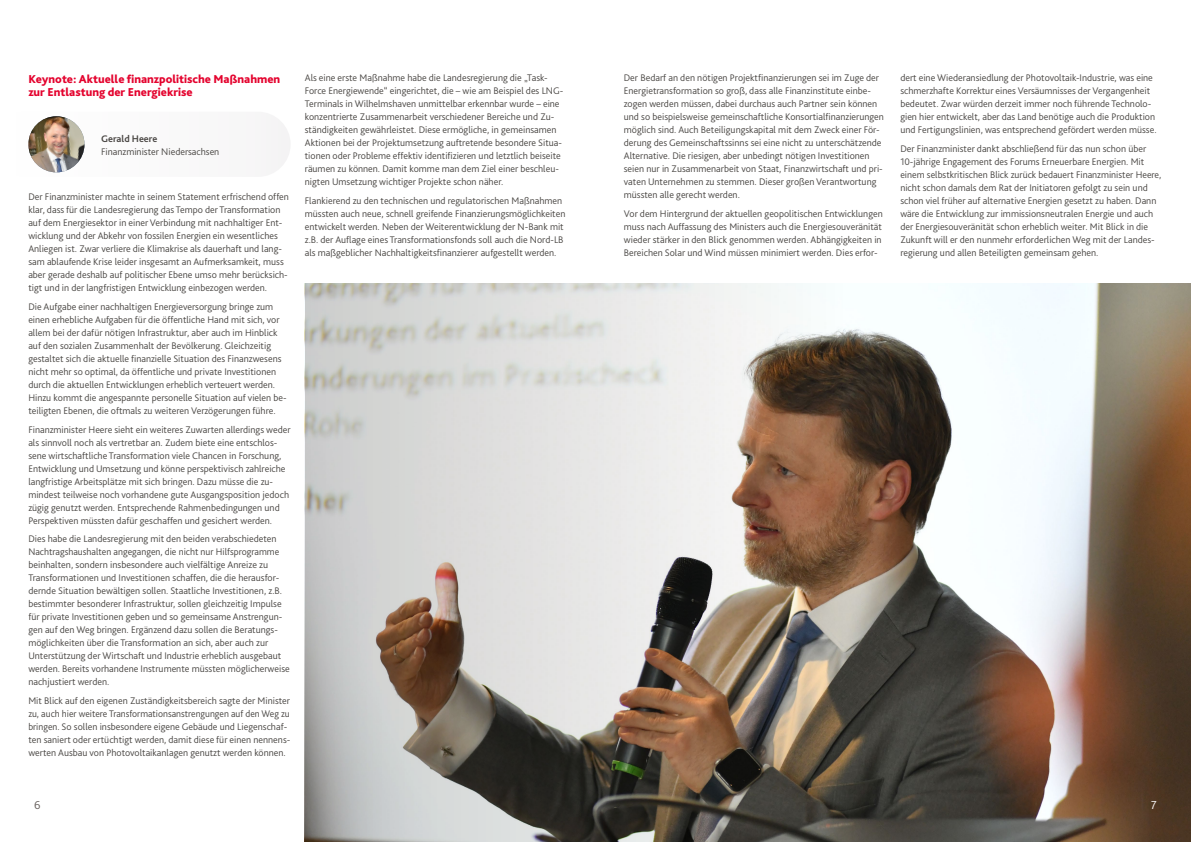
<style>
.page{position:relative;width:1191px;height:842px;background:#fff}
.page>*{position:absolute;margin:0;border:0;box-sizing:border-box;transform-origin:0 0}
.t1{font:800 12px/13px "Bliss Pro";color:#e4032e}
.t2{font:300 12px "Bliss Pro";color:#67605d}
.t3{font:300 12px "Bliss Pro";color:#fff}
.t4{font:300 10px/13px "Bliss Pro";color:#494643}
.t5{font:700 10px "Bliss Pro";color:#494643}
</style>
<div class="page">
<img style="left:848px;top:283px;width:343px;height:559px">
<img style="left:305px;top:283px;width:543px;height:559px">
<svg style="left:28px;top:115px;width:262px;height:58px"></svg>
<img style="left:28px;top:116px;width:56px;height:56px;border-radius:28px">
<p class="t1" style="left:28px;top:72px;width:253px">Keynote: Aktuelle finanzpolitische Maßnahmen zur Entlastung der Energiekrise</p>
<p class="t4" style="left:305px;top:71px;width:260px">Als eine erste Maßnahme habe die Landesregierung die „Task-Force Energiewende“ eingerichtet, die – wie am Beispiel des LNG-Terminals in Wilhelmshaven unmittelbar erkennbar wurde – eine konzentrierte Zusammenarbeit verschiedener Bereiche und Zu&shy;ständigkeiten gewährleistet. Diese ermögliche, in gemeinsamen Aktionen bei der Projektumsetzung auftretende besondere Situa&shy;tionen oder Probleme effektiv identifizieren und letztlich beiseite räumen zu können. Damit komme man dem Ziel einer beschleu&shy;nigten Umsetzung wichtiger Projekte schon näher.</p>
<p class="t4" style="left:305px;top:194px;width:262px">Flankierend zu den technischen und regulatorischen Maßnahmen müssten auch neue, schnell greifende Finanzierungsmöglichkeiten entwickelt werden. Neben der Weiterentwicklung der N-Bank mit z.B. der Auflage eines Transformationsfonds soll auch die Nord-LB als maßgeblicher Nachhaltigkeitsfinanzierer aufgestellt werden.</p>
<p class="t5" style="left:101px;top:132px;width:58px">Gerald Heere</p>
<p class="t4" style="left:101px;top:145px;width:120px">Finanzminister Niedersachsen</p>
<p class="t4" style="left:28px;top:190px;width:262px">Der Finanzminister machte in seinem Statement erfrischend offen klar, dass für die Landesregierung das Tempo der Transformation auf dem Energiesektor in einer Verbindung mit nachhaltiger Ent&shy;wicklung und der Abkehr von fossilen Energien ein wesentliches Anliegen ist. Zwar verliere die Klimakrise als dauerhaft und lang&shy;sam ablaufende Krise leider insgesamt an Aufmerksamkeit, muss aber gerade deshalb auf politischer Ebene umso mehr berücksich&shy;tigt und in der langfristigen Entwicklung einbezogen werden.</p>
<p class="t4" style="left:28px;top:300px;width:260px">Die Aufgabe einer nachhaltigen Energieversorgung bringe zum einen erhebliche Aufgaben für die öffentliche Hand mit sich, vor allem bei der dafür nötigen Infrastruktur, aber auch im Hinblick auf den sozialen Zusammenhalt der Bevölkerung. Gleichzeitig gestaltet sich die aktuelle finanzielle Situation des Finanzwesens nicht mehr so optimal, da öffentliche und private Investitionen durch die aktuellen Entwicklungen erheblich verteuert werden.<br>Hinzu kommt die angespannte personelle Situation auf vielen be&shy;teiligten Ebenen, die oftmals zu weiteren Verzögerungen führe.</p>
<p class="t4" style="left:28px;top:423px;width:264px">Finanzminister Heere sieht ein weiteres Zuwarten allerdings weder als sinnvoll noch als vertretbar an. Zudem biete eine entschlos&shy;sene wirtschaftliche Transformation viele Chancen in Forschung, Entwicklung und Umsetzung und könne perspektivisch zahlreiche langfristige Arbeitsplätze mit sich bringen. Dazu müsse die zu&shy;mindest teilweise noch vorhandene gute Ausgangsposition jedoch zügig genutzt werden. Entsprechende Rahmenbedingungen und Perspektiven müssten dafür geschaffen und gesichert werden.</p>
<p class="t4" style="left:28px;top:532px;width:263px">Dies habe die Landesregierung mit den beiden verabschiedeten Nachtragshaushalten angegangen, die nicht nur Hilfsprogramme beinhalten, sondern insbesondere auch vielfältige Anreize zu Transformationen und Investitionen schaffen, die die herausfor&shy;dernde Situation bewältigen sollen. Staatliche Investitionen, z.B. bestimmter besonderer Infrastruktur, sollen gleichzeitig Impulse für private Investitionen geben und so gemeinsame Anstrengun&shy;gen auf den Weg bringen. Ergänzend dazu sollen die Beratungs&shy;möglichkeiten über die Transformation an sich, aber auch zur Unterstützung der Wirtschaft und Industrie erheblich ausgebaut werden. Bereits vorhandene Instrumente müssten möglicherweise nachjustiert werden.</p>
<p class="t4" style="left:28px;top:694px;width:263px">Mit Blick auf den eigenen Zuständigkeitsbereich sagte der Minister zu, auch hier weitere Transformationsanstrengungen auf den Weg zu bringen. So sollen insbesondere eigene Gebäude und Liegenschaf&shy;ten saniert oder ertüchtigt werden, damit diese für einen nennens&shy;werten Ausbau von Photovoltaikanlagen genutzt werden können.</p>
<p class="t4" style="left:624px;top:71px;width:262px">Der Bedarf an den nötigen Projektfinanzierungen sei im Zuge der Energietransformation so groß, dass alle Finanzinstitute einbe&shy;zogen werden müssen, dabei durchaus auch Partner sein können und so beispielsweise gemeinschaftliche Konsortialfinanzierungen möglich sind. Auch Beteiligungskapital mit dem Zweck einer För&shy;derung des Gemeinschaftssinns sei eine nicht zu unterschätzende Alternative. Die riesigen, aber unbedingt nötigen Investitionen seien nur in Zusammenarbeit von Staat, Finanzwirtschaft und pri&shy;vaten Unternehmen zu stemmen. Dieser großen Verantwortung müssten alle gerecht werden.</p>
<p class="t4" style="left:624px;top:207px;width:260px;text-align:justify">Vor dem Hintergrund der aktuellen geopolitischen Entwicklungen muss nach Auffassung des Ministers auch die Energiesouveränität wieder stärker in den Blick genommen werden. Abhängigkeiten in Bereichen Solar und Wind müssen minimiert werden. Dies erfor-</p>
<p class="t4" style="left:900px;top:71px;width:258px">dert eine Wiederansiedlung der Photovoltaik-Industrie, was eine schmerzhafte Korrektur eines Versäumnisses der Vergangenheit bedeutet. Zwar würden derzeit immer noch führende Technolo&shy;gien hier entwickelt, aber das Land benötige auch die Produktion und Fertigungslinien, was entsprechend gefördert werden müsse.</p>
<p class="t4" style="left:900px;top:142px;width:263px">Der Finanzminister dankt abschließend für das nun schon über 10-jährige Engagement des Forums Erneuerbare Energien. Mit einem selbstkritischen Blick zurück bedauert Finanzminister Heere, nicht schon damals dem Rat der Initiatoren gefolgt zu sein und schon viel früher auf alternative Energien gesetzt zu haben. Dann wäre die Entwicklung zur immissionsneutralen Energie und auch der Energiesouveränität schon erheblich weiter. Mit Blick in die Zukunft will er den nunmehr erforderlichen Weg mit der Landes&shy;regierung und allen Beteiligten gemeinsam gehen.</p>
<p class="t2" style="left:34px;top:798px;width:8px">6</p>
<p class="t3" style="left:1151px;top:798px;width:7px">7</p>
</div>
